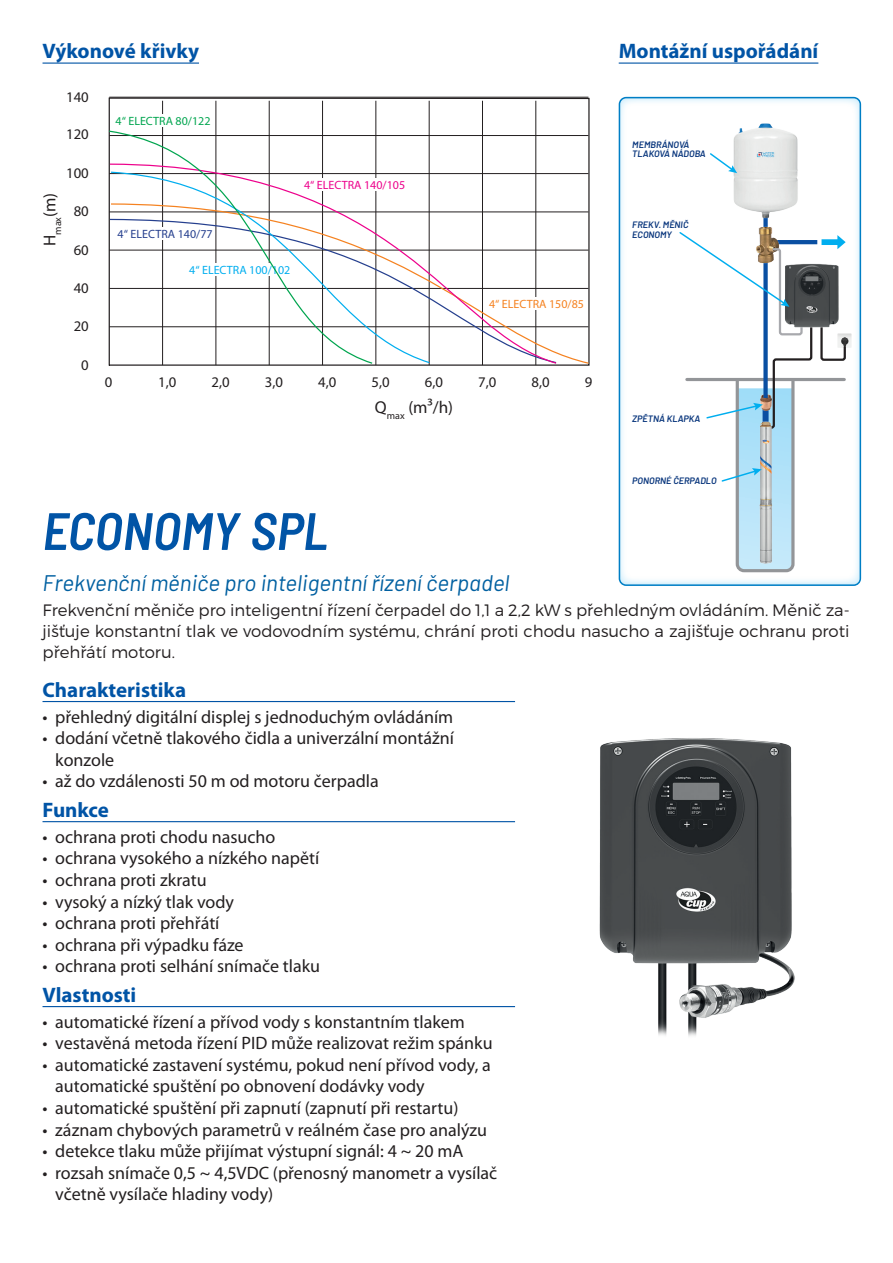
<style>
.page{position:relative;width:893px;height:1263px;background:#fff}
.page>*{position:absolute;margin:0;border:0;box-sizing:border-box;transform-origin:0 0}
.t1{font:italic 600 semi-condensed 52.5px "Barlow";color:#0154a6}
.t2{font:italic 22.5px "Barlow";color:#0160a1}
.t3{font:700 21px "Myriad Pro";color:#0154a6}
.t4{font:18px/21.6px "Myriad Pro";color:#231f20}
.t5{font:17.25px "Myriad Pro";color:#231f20}
.t6{font:300 16.5px/21px "Montserrat";color:#231f20;text-align:justify}
.t7{font:14.7px "Myriad Variable Concept";color:#231f20}
.t8{font:12px "Myriad Variable Concept";color:#00aeef}
.t9{font:12px "Myriad Variable Concept";color:#ed028c}
.t10{font:12px "Myriad Variable Concept";color:#f58220}
.t11{font:12px "Myriad Variable Concept";color:#253f8e}
.t12{font:12px "Myriad Variable Concept";color:#00a54f}
.t13{font:italic 600 9.3px/9.3px "Barlow";color:#08357c}
</style>
<div class="page">
<hr style="left:43px;top:63px;width:156px;height:1px;background:#0154a6">
<hr style="left:619px;top:63px;width:199px;height:1px;background:#0154a6">
<svg style="left:108px;top:97px;width:482px;height:269px"></svg>
<hr style="left:109px;top:173px;width:479px;height:1px;background:#231f20">
<hr style="left:109px;top:97px;width:479px;height:1px;background:#231f20">
<hr style="left:162px;top:101px;width:1px;height:264px;background:#231f20">
<hr style="left:216px;top:101px;width:1px;height:264px;background:#231f20">
<hr style="left:269px;top:101px;width:1px;height:264px;background:#231f20">
<hr style="left:322px;top:101px;width:1px;height:264px;background:#231f20">
<hr style="left:376px;top:101px;width:1px;height:264px;background:#231f20">
<hr style="left:429px;top:101px;width:1px;height:264px;background:#231f20">
<hr style="left:482px;top:101px;width:1px;height:264px;background:#231f20">
<hr style="left:535px;top:101px;width:1px;height:264px;background:#231f20">
<svg style="left:558px;top:203px;width:32px;height:162px"></svg>
<div style="left:487px;top:297px;width:99px;height:13px;background:#fff"></div>
<svg style="left:619px;top:97px;width:242px;height:489px"></svg>
<img style="left:754px;top:224px;width:28px;height:7px">
<img style="left:813px;top:262px;width:28px;height:68px">
<svg style="left:678px;top:231px;width:135px;height:343px"></svg>
<img style="left:727px;top:116px;width:77px;height:108px">
<svg style="left:708px;top:152px;width:29px;height:21px"></svg>
<hr style="left:109px;top:135px;width:479px;height:1px;background:#231f20">
<div style="left:114px;top:114px;width:98px;height:13px;background:#fff"></div>
<svg style="left:374px;top:163px;width:184px;height:202px"></svg>
<svg style="left:108px;top:130px;width:266px;height:235px"></svg>
<hr style="left:43px;top:701px;width:472px;height:1px;background:#0154a6">
<hr style="left:43px;top:821px;width:472px;height:1px;background:#0154a6">
<hr style="left:43px;top:1006px;width:472px;height:1px;background:#0154a6">
<img style="left:599px;top:738px;width:196px;height:298px">
<p class="t3" style="left:43px;top:38px;width:158px">Výkonové křivky</p>
<p class="t3" style="left:619px;top:38px;width:201px">Montážní uspořádání</p>
<p class="t7" style="left:66px;top:88px;width:24px">140</p>
<p class="t7" style="left:66px;top:126px;width:24px">120</p>
<p class="t7" style="left:66px;top:164px;width:24px">100</p>
<p class="t5" style="left:39px;top:246px;width:55px;rotate:-90deg">H<sub>max</sub>(m)</p>
<p class="t7" style="left:74px;top:203px;width:17px">80</p>
<p class="t7" style="left:74px;top:241px;width:17px">60</p>
<p class="t7" style="left:74px;top:279px;width:17px">40</p>
<p class="t7" style="left:74px;top:318px;width:17px">20</p>
<p class="t7" style="left:81px;top:356px;width:9px">0</p>
<p class="t12" style="left:116px;top:114px;width:96px">4“ ELECTRA 80/122</p>
<p class="t9" style="left:304px;top:178px;width:103px">4“ ELECTRA 140/105</p>
<p class="t11" style="left:118px;top:227px;width:96px">4“ ELECTRA 140/77</p>
<p class="t8" style="left:189px;top:263px;width:103px">4“ ELECTRA 100/102</p>
<p class="t10" style="left:489px;top:297px;width:96px">4“ ELECTRA 150/85</p>
<p class="t7" style="left:105px;top:373px;width:9px">0</p>
<p class="t7" style="left:158px;top:373px;width:20px">1,0</p>
<p class="t7" style="left:212px;top:373px;width:20px">2,0</p>
<p class="t7" style="left:265px;top:373px;width:20px">3,0</p>
<p class="t7" style="left:318px;top:373px;width:20px">4,0</p>
<p class="t7" style="left:371px;top:373px;width:20px">5,0</p>
<p class="t7" style="left:425px;top:373px;width:20px">6,0</p>
<p class="t7" style="left:478px;top:373px;width:20px">7,0</p>
<p class="t7" style="left:531px;top:373px;width:20px">8,0</p>
<p class="t7" style="left:585px;top:373px;width:9px">9</p>
<p class="t5" style="left:375px;top:396px;width:80px">Q<sub>max</sub> (m3/h)</p>
<p class="t13" style="left:632px;top:139px;width:75px">MEMBRÁNOVÁ<br>TLAKOVÁ NÁDOBA</p>
<p class="t13" style="left:632px;top:219px;width:58px">FREKV. MĚNIČ<br>ECONOMY</p>
<p class="t13" style="left:632px;top:413px;width:70px">ZPĚTNÁ KLAPKA</p>
<p class="t13" style="left:632px;top:475px;width:86px">PONORNÉ ČERPADLO</p>
<h1 class="t1" style="left:43px;top:493px;width:287px">ECONOMY SPL</h1>
<p class="t2" style="left:43px;top:566px;width:469px">Frekvenční měniče pro inteligentní řízení čerpadel</p>
<p class="t6" style="left:43px;top:599px;width:809px">Frekvenční měniče pro inteligentní řízení čerpadel do 1,1 a 2,2 kW s přehledným ovládáním. Měnič za&shy;jišťuje konstantní tlak ve vodovodním systému, chrání proti chodu nasucho a zajišťuje ochranu proti přehřátí motoru.</p>
<p class="t3" style="left:43px;top:676px;width:145px">Charakteristika</p>
<p class="t4" style="left:43px;top:705px;width:412px">• přehledný digitální displej s jednoduchým ovládáním</p>
<p class="t4" style="left:55px;top:727px;width:400px;text-indent:-13px">• dodání včetně tlakového čidla a univerzální montážní konzole</p>
<p class="t4" style="left:43px;top:770px;width:338px">• až do vzdálenosti 50 m od motoru čerpadla</p>
<p class="t3" style="left:43px;top:796px;width:68px">Funkce</p>
<p class="t4" style="left:43px;top:825px;width:234px">• ochrana proti chodu nasucho</p>
<p class="t4" style="left:43px;top:847px;width:278px">• ochrana vysokého a nízkého napětí</p>
<p class="t4" style="left:43px;top:869px;width:166px">• ochrana proti zkratu</p>
<p class="t4" style="left:43px;top:890px;width:193px">• vysoký a nízký tlak vody</p>
<p class="t4" style="left:43px;top:912px;width:178px">• ochrana proti přehřátí</p>
<p class="t4" style="left:43px;top:933px;width:203px">• ochrana při výpadku fáze</p>
<p class="t4" style="left:43px;top:955px;width:279px">• ochrana proti selhání snímače tlaku</p>
<p class="t3" style="left:43px;top:981px;width:95px">Vlastnosti</p>
<p class="t4" style="left:43px;top:1010px;width:424px">• automatické řízení a přívod vody s konstantním tlakem</p>
<p class="t4" style="left:43px;top:1032px;width:452px">• vestavěná metoda řízení PID může realizovat režim spánku</p>
<p class="t4" style="left:55px;top:1054px;width:437px;text-indent:-13px">• automatické zastavení systému, pokud není přívod vody, a automatické spuštění po obnovení dodávky vody</p>
<p class="t4" style="left:43px;top:1097px;width:417px">• automatické spuštění při zapnutí (zapnutí při restartu)</p>
<p class="t4" style="left:43px;top:1118px;width:446px">• záznam chybových parametrů v reálném čase pro analýzu</p>
<p class="t4" style="left:43px;top:1140px;width:423px">• detekce tlaku může přijímat výstupní signál: 4 ~ 20 mA</p>
<p class="t4" style="left:55px;top:1162px;width:444px;text-indent:-13px">• rozsah snímače 0,5 ~ 4,5VDC (přenosný manometr a vysílač včetně vysílače hladiny vody)</p>
</div>
